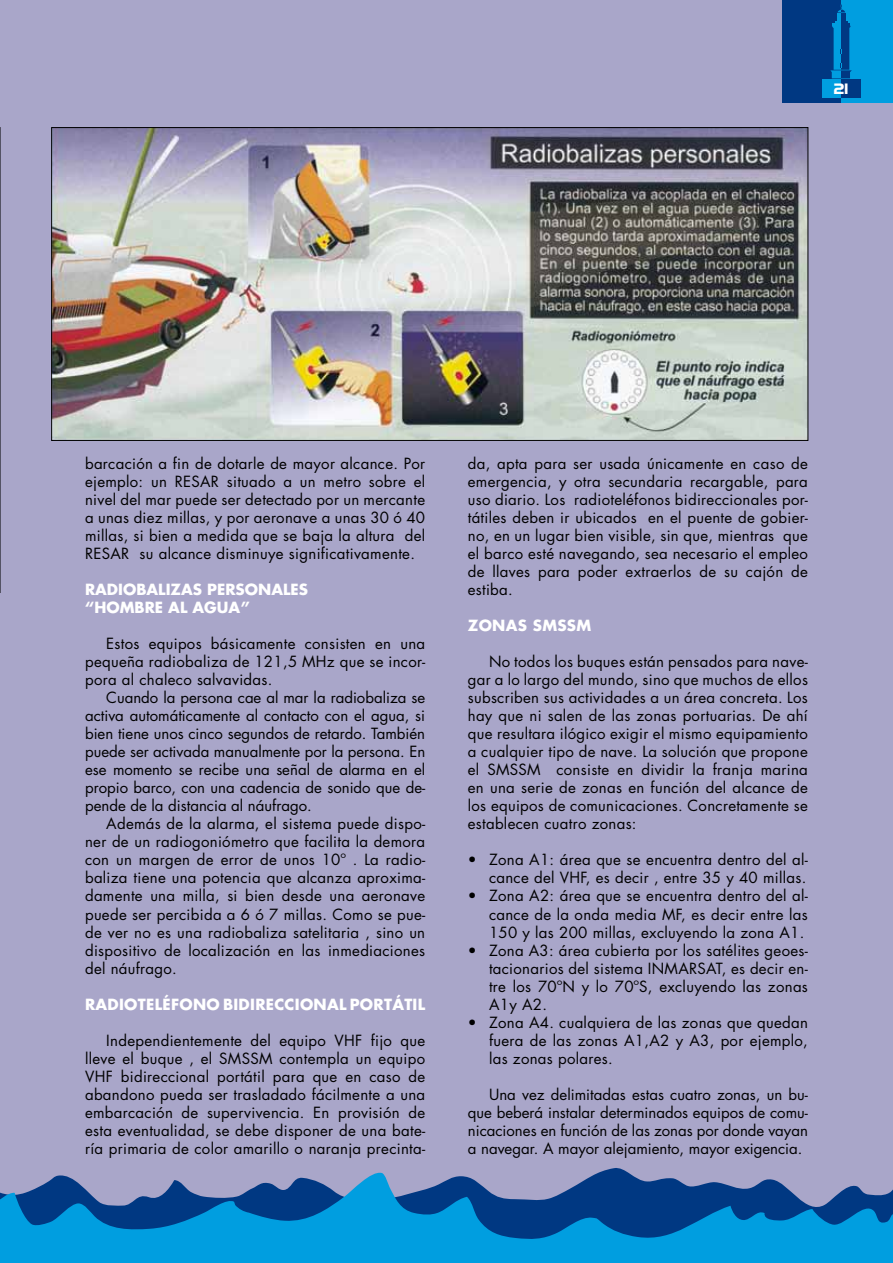
<style>
.page{position:relative;width:893px;height:1263px;background:#a9a6c9}
.page>*{position:absolute;margin:0;border:0;box-sizing:border-box;transform-origin:0 0}
.t1{font:15px/18px "Futura";letter-spacing:.02em;color:#000;text-align:justify}
.t2{font:700 15px "Futura";letter-spacing:.01em;color:#fff}
.t3{font:700 13.5px "Highland Gothic FLF";color:#fff}
</style>
<div class="page">
<svg style="left:0;top:1170px;width:893px;height:93px"></svg>
<div style="left:782px;top:0;width:60px;height:103px;background:#003882"></div>
<div style="left:837px;top:13px;width:5px;height:8px;background:#009ee0"></div>
<div style="left:822px;top:79px;width:20px;height:19px;background:#009ee0"></div>
<div style="left:841px;top:0;width:52px;height:102px;background:#009ee0"></div>
<div style="left:841px;top:13px;width:5px;height:8px;background:#003882"></div>
<div style="left:841px;top:79px;width:19px;height:19px;background:#003882"></div>
<svg style="left:830px;top:21px;width:22px;height:57px"></svg>
<svg style="left:838px;top:5px;width:7px;height:7px"></svg>
<svg style="left:0;top:127px;width:1px;height:466px"></svg>
<img style="left:53px;top:129px;width:753px;height:310px">
<p class="t3" style="left:834px;top:79px;width:16px">21</p>
<p class="t1" style="left:85px;top:455px;width:342px">barcación a fin de dotarle de mayor alcance. Por ejemplo: un RESAR situado a un metro sobre el nivel del mar puede ser detectado por un mercante a unas diez millas, y por aeronave a unas 30 ó 40 millas, si bien a medida que se baja la altura del RESAR su alcance disminuye significativamente.</p>
<p class="t2" style="left:85px;top:580px;width:11px">RADIOBALI</p>
<p class="t2" style="left:171px;top:580px;width:87px">ZAS PERSONAL</p>
<p class="t2" style="left:291px;top:580px;width:19px">ES</p>
<p class="t2" style="left:85px;top:598px;width:166px">“HOMBRE AL AGUA”</p>
<p class="t1" style="left:85px;top:635px;width:342px;text-indent:21px">Estos equipos básicamente consisten en una pequeña radiobaliza de 121,5 MHz que se incor&shy;pora al chaleco salvavidas.</p>
<p class="t1" style="left:85px;top:689px;width:342px;text-indent:21px">Cuando la persona cae al mar la radiobaliza se activa automáticamente al contacto con el agua, si bien tiene unos cinco segundos de retardo. También puede ser activada manualmente por la persona. En ese momento se recibe una señal de alarma en el propio barco, con una cadencia de sonido que de&shy;pende de la distancia al náufrago.</p>
<p class="t1" style="left:85px;top:815px;width:342px;text-indent:21px">Además de la alarma, el sistema puede dispo&shy;ner de un radiogoniómetro que facilita la demora con un margen de error de unos 10º . La radio&shy;baliza tiene una potencia que alcanza aproxima&shy;damente una milla, si bien desde una aeronave puede ser percibida a 6 ó 7 millas. Como se pue&shy;de ver no es una radiobaliza satelitaria , sino un dispositivo de localización en las inmediaciones del náufrago.</p>
<p class="t2" style="left:85px;top:994px;width:11px">RADIOT</p>
<p class="t2" style="left:146px;top:994px;width:48px">ELÉFONO</p>
<p class="t2" style="left:223px;top:994px;width:10px">BIDIR</p>
<p class="t2" style="left:266px;top:994px;width:20px">ECCIONAL</p>
<p class="t2" style="left:350px;top:994px;width:12px">PORT</p>
<p class="t2" style="left:392px;top:994px;width:20px">ÁTIL</p>
<p class="t1" style="left:85px;top:1031px;width:342px;text-indent:21px">Independientemente del equipo VHF fijo que lleve el buque , el SMSSM contempla un equipo VHF bidireccional portátil para que en caso de abandono pueda ser trasladado fácilmente a una embarcación de supervivencia. En provisión de esta eventualidad, se debe disponer de una bate&shy;ría primaria de color amarillo o naranja precinta-</p>
<p class="t1" style="left:468px;top:455px;width:342px">da, apta para ser usada únicamente en caso de emergencia, y otra secundaria recargable, para uso diario. Los radioteléfonos bidireccionales por&shy;tátiles deben ir ubicados en el puente de gobier&shy;no, en un lugar bien visible, sin que, mientras que el barco esté navegando, sea necesario el empleo de llaves para poder extraerlos de su cajón de estiba.</p>
<p class="t2" style="left:468px;top:616px;width:25px">ZONA</p>
<p class="t2" style="left:518px;top:616px;width:75px">S SMSSM</p>
<p class="t1" style="left:468px;top:653px;width:342px;text-indent:21px">No todos los buques están pensados para nave&shy;gar a lo largo del mundo, sino que muchos de ellos subscriben sus actividades a un área concreta. Los hay que ni salen de las zonas portuarias. De ahí que resultara ilógico exigir el mismo equipamiento a cualquier tipo de nave. La solución que propone el SMSSM consiste en dividir la franja marina en una serie de zonas en función del alcance de los equipos de comunicaciones. Concretamente se establecen cuatro zonas:</p>
<p class="t1" style="left:468px;top:851px;width:342px;text-align:right">• Zona A1: área que se encuentra dentro del al&shy;cance del VHF, es decir , entre 35 y 40 millas.</p>
<p class="t1" style="left:489px;top:887px;width:320px;text-indent:-21px">• Zona A2: área que se encuentra dentro del al&shy;cance de la onda media MF, es decir entre las 150 y las 200 millas, excluyendo la zona A1.</p>
<p class="t1" style="left:489px;top:941px;width:320px;text-indent:-21px">• Zona A3: área cubierta por los satélites geoes&shy;tacionarios del sistema INMARSAT, es decir en&shy;tre los 70ºN y lo 70ºS, excluyendo las zonas A1y A2.</p>
<p class="t1" style="left:489px;top:1013px;width:320px;text-indent:-21px">• Zona A4. cualquiera de las zonas que quedan fuera de las zonas A1,A2 y A3, por ejemplo, las zonas polares.</p>
<p class="t1" style="left:468px;top:1085px;width:342px;text-indent:21px">Una vez delimitadas estas cuatro zonas, un bu&shy;que beberá instalar determinados equipos de comu&shy;nicaciones en función de las zonas por donde vayan a navegar. A mayor alejamiento, mayor exigencia.</p>
</div>
